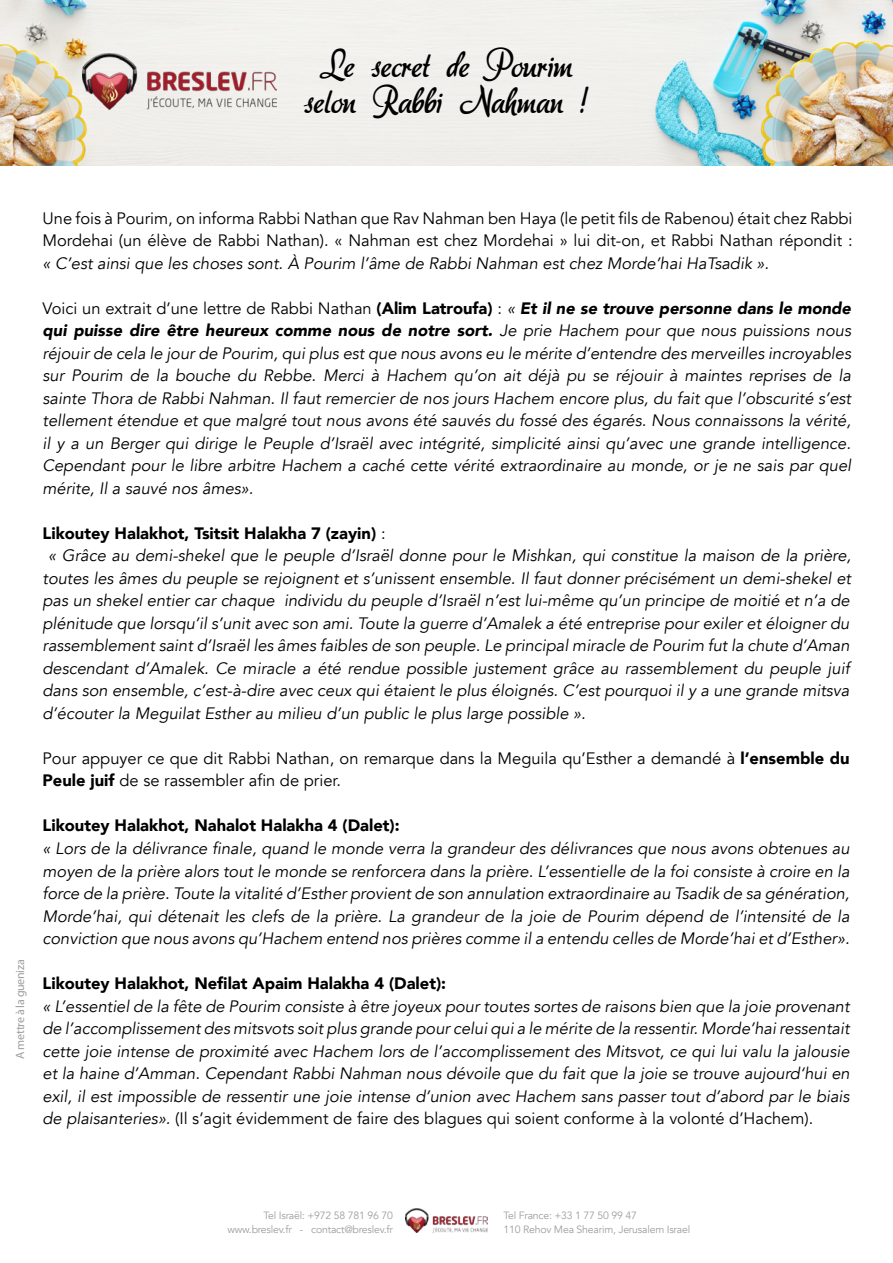
<style>
.page{position:relative;width:893px;height:1263px;background:#fff}
.page>*{position:absolute;margin:0;border:0;box-sizing:border-box;transform-origin:0 0}
.t1{font:34.5px/36px "aka Dora";letter-spacing:-.01em;color:#000;text-align:center}
.t2{font:italic 16.5px/22.5px "Avenir";color:#000;text-align:justify}
.t3{font:16.5px/22.5px "Avenir";color:#000}
.t4{font:900 16.5px "Avenir";color:#000}
.t5{font:12px "Myriad Pro";letter-spacing:-.025em;color:#9c9e9f}
.t6{font:10.5px/13.5px "Avenir";letter-spacing:-.02em;color:#9c9e9f}
.s1{font-style:normal}
.s2{font-weight:900;font-style:normal}
.s3{font-weight:900}
.s4{font-weight:400}
</style>
<div class="page">
<img style="left:0;top:0;width:893px;height:166px">
<img style="left:83px;top:53px;width:193px;height:57px">
<img style="left:406px;top:1209px;width:81px;height:24px">
<h1 class="t1" style="left:304px;top:46px;width:286px">Le secret de Pourim selon Rabbi Nahman !</h1>
<p class="t5" style="left:13px;top:1059px;width:101px;rotate:-90deg">A mettre à la gueniza</p>
<p class="t3" style="left:43px;top:207px;width:812px">Une fois à Pourim, on informa Rabbi Nathan que Rav Nahman ben Haya (le petit fils de Rabenou) était chez Rabbi<br>Mordehai (un élève de Rabbi Nathan). « Nahman est chez Mordehai » lui dit-on, et Rabbi Nathan répondit :</p>
<p class="t2" style="left:43px;top:252px;width:728px">« C’est ainsi que les choses sont. À Pourim l’âme de Rabbi Nahman est chez Morde’hai HaTsadik ».</p>
<p class="t2" style="left:43px;top:297px;width:810px"><span class="s1">Voici un extrait d’une lettre de Rabbi Nathan</span> <span class="s2">(Alim Latroufa)</span> <span class="s1">:</span> « <span class="s3">Et il ne se trouve personne dans le monde qui puisse dire être heureux comme nous de notre sort.</span> Je prie Hachem pour que nous puissions nous réjouir de cela le jour de Pourim, qui plus est que nous avons eu le mérite d’entendre des merveilles incroyables sur Pourim de la bouche du Rebbe. Merci à Hachem qu’on ait déjà pu se réjouir à maintes reprises de la sainte Thora de Rabbi Nahman. Il faut remercier de nos jours Hachem encore plus, du fait que l’obscurité s’est tellement étendue et que malgré tout nous avons été sauvés du fossé des égarés. Nous connaissons la vérité, il y a un Berger qui dirige le Peuple d’Israël avec intégrité, simplicité ainsi qu’avec une grande intelligence.<br>Cependant pour le libre arbitre Hachem a caché cette vérité extraordinaire au monde, or je ne sais par quel mérite, Il a sauvé nos âmes».</p>
<p class="t4" style="left:43px;top:519px;width:345px">Likoutey Halakhot, Tsitsit Halakha 7 (zayin) <span class="s4">:</span></p>
<p class="t2" style="left:48px;top:545px;width:804px">« Grâce au demi-shekel que le peuple d’Israël donne pour le Mishkan, qui constitue la maison de la prière,</p>
<p class="t2" style="left:43px;top:567px;width:810px">toutes les âmes du peuple se rejoignent et s’unissent ensemble. Il faut donner précisément un demi-shekel et</p>
<p class="t2" style="left:43px;top:590px;width:809px">pas un shekel entier car chaque individu du peuple d’Israël n’est lui-même qu’un principe de moitié et n’a de</p>
<p class="t2" style="left:43px;top:612px;width:808px">plénitude que lorsqu’il s’unit avec son ami. Toute la guerre d’Amalek a été entreprise pour exiler et éloigner du</p>
<p class="t2" style="left:43px;top:635px;width:809px">rassemblement saint d’Israël les âmes faibles de son peuple. Le principal miracle de Pourim fut la chute d’Aman</p>
<p class="t2" style="left:43px;top:657px;width:809px">descendant d’Amalek. Ce miracle a été rendue possible justement grâce au rassemblement du peuple juif</p>
<p class="t2" style="left:43px;top:680px;width:808px">dans son ensemble, c’est-à-dire avec ceux qui étaient le plus éloignés. C’est pourquoi il y a une grande mitsva</p>
<p class="t2" style="left:43px;top:702px;width:545px">d’écouter la Meguilat Esther au milieu d’un public le plus large possible ».</p>
<p class="t3" style="left:43px;top:747px;width:809px">Pour appuyer ce que dit Rabbi Nathan, on remarque dans la Meguila qu’Esther a demandé à <span class="s3">l’ensemble du<br>Peule juif</span> de se rassembler afin de prier.</p>
<p class="t4" style="left:43px;top:811px;width:359px">Likoutey Halakhot, Nahalot Halakha 4 (Dalet):</p>
<p class="t2" style="left:43px;top:837px;width:809px">« Lors de la délivrance finale, quand le monde verra la grandeur des délivrances que nous avons obtenues au moyen de la prière alors tout le monde se renforcera dans la prière. L’essentielle de la foi consiste à croire en la force de la prière. Toute la vitalité d’Esther provient de son annulation extraordinaire au Tsadik de sa génération, Morde’hai, qui détenait les clefs de la prière. La grandeur de la joie de Pourim dépend de l’intensité de la conviction que nous avons qu’Hachem entend nos prières comme il a entendu celles de Morde’hai et d’Esther».</p>
<p class="t4" style="left:43px;top:969px;width:405px">Likoutey Halakhot, Nefilat Apaim Halakha 4 (Dalet):</p>
<p class="t2" style="left:43px;top:995px;width:809px">« L’essentiel de la fête de Pourim consiste à être joyeux pour toutes sortes de raisons bien que la joie provenant de l’accomplissement des mitsvots soit plus grande pour celui qui a le mérite de la ressentir. Morde’hai ressentait cette joie intense de proximité avec Hachem lors de l’accomplissement des Mitsvot, ce qui lui valu la jalousie et la haine d’Amman. Cependant Rabbi Nahman nous dévoile que du fait que la joie se trouve aujourd‘hui en exil, il est impossible de ressentir une joie intense d’union avec Hachem sans passer tout d’abord par le biais de plaisanteries». <span class="s1">(Il s’agit évidemment de faire des blagues qui soient conforme à la volonté d’Hachem).</span></p>
<p class="t6" style="left:227px;top:1209px;width:167px;text-align:right">Tel Israël: +972 58 781 96 70 www.breslev.fr - contact@breslev.fr</p>
<p class="t6" style="left:503px;top:1209px;width:188px">Tel France: +33 1 77 50 99 47<br>110 Rehov Mea Shearim, Jerusalem Israel</p>
</div>
